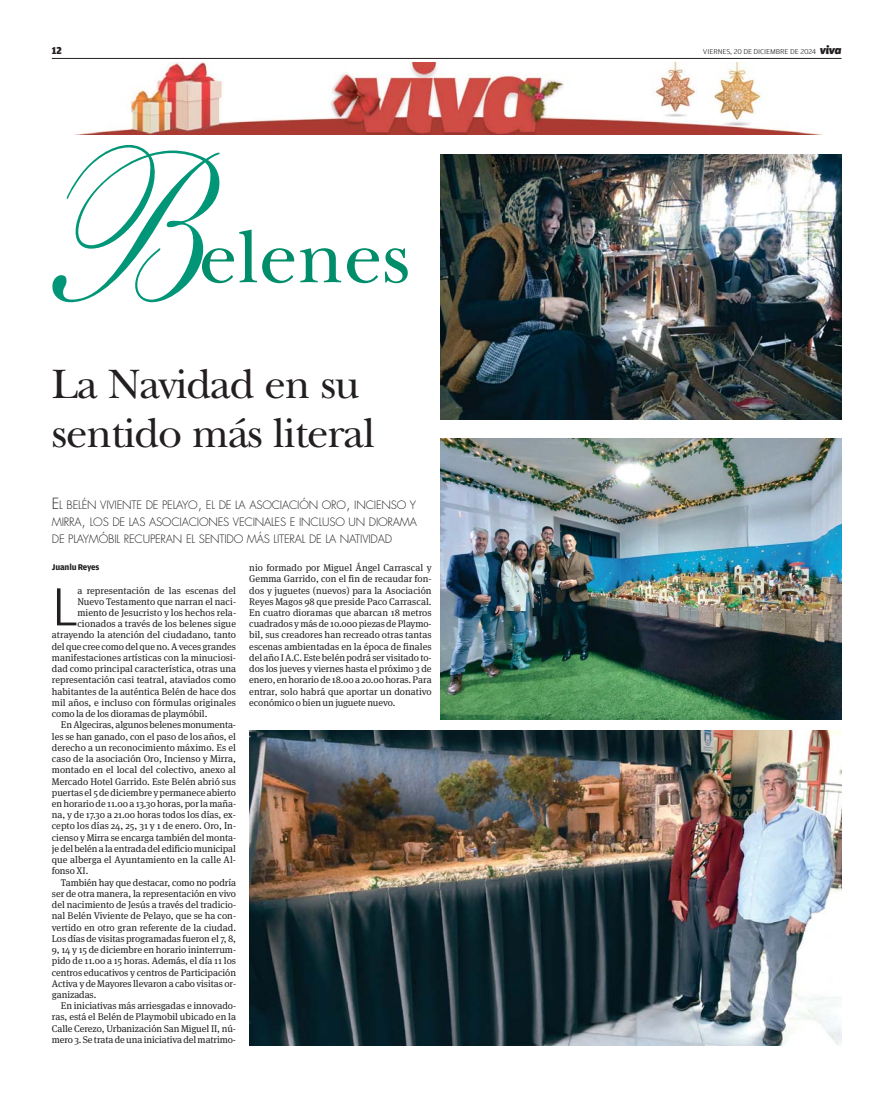
<style>
.page{position:relative;width:893px;height:1094px;background:#fff}
.page>*{position:absolute;margin:0;border:0;box-sizing:border-box;transform-origin:0 0}
.t1{font:italic 214.2px "Shelley Allegro Script";color:#009677;scale:.81 1}
.t2{font:77.1px "New Baskerville";color:#008d6a}
.t3{font:300 56.85px "Amplitude";color:#231f20}
.t4{font:42.9px/49.2px "New Baskerville";letter-spacing:-.025em;color:#231f20}
.t5{font:300 11.25px/17.1px "Futura";letter-spacing:-.015em;color:#231f20;text-align:justify}
.t6{font:900 10.65px "Amplitude";color:#231f20}
.t7{font:9.75px/11.2px "Meta Serif OT";letter-spacing:-.005em;color:#231f20;text-align:justify}
.t8{font:700 8.85px "Amplitude";letter-spacing:-.02em;color:#231f20}
.t9{font:300 7.5px "Amplitude";letter-spacing:-.01em;color:#231f20;scale:1.1 1}
.s1{font-family:"Apex New";font-weight:800;font-style:italic;font-size:11.85px}
.s2{font-size:15px}
</style>
<div class="page">
<hr style="left:52px;top:58px;width:789px;height:1px;background:#231f20">
<img style="left:74px;top:62px;width:749px;height:73px">
<img style="left:440px;top:154px;width:401px;height:265px">
<img style="left:249px;top:730px;width:592px;height:315px">
<img style="left:440px;top:438px;width:401px;height:281px">
<p class="t6" style="left:52px;top:46px;width:11px">12</p>
<p class="t9" style="left:702px;top:49px;width:127px">VIERNES, 20 DE DICIEMBRE DE 2024 <span class="s1">viva</span></p>
<h1 class="t1" style="left:37px;top:172px;width:203px">B</h1>
<h2 class="t2" style="left:199px;top:229px;width:213px">elenes</h2>
<h3 class="t4" style="left:52px;top:364px;width:325px">La Navidad en su sentido más literal</h3>
<p class="t5" style="left:52px;top:497px;width:367px"><span class="s2">E</span>L BELÉN VIVIENTE DE PELAYO<span class="s2">,</span> EL DE LA ASOCIACIÓN ORO<span class="s2">,</span> INCIENSO Y MIRRA<span class="s2">,</span> LOS DE LAS ASOCIACIONES VECINALES E INCLUSO UN DIORAMA DE PLAYMÓBIL RECUPERAN EL SENTIDO MÁS LITERAL DE LA NATIVIDAD</p>
<p class="t8" style="left:52px;top:563px;width:49px">Juanlu Reyes</p>
<h3 class="t3" style="left:52px;top:584px;width:28px">L</h3>
<p class="t7" style="left:77px;top:585px;width:160px">a representación de las escenas del</p>
<p class="t7" style="left:77px;top:596px;width:160px">Nuevo Testamento que narran el naci-</p>
<p class="t7" style="left:77px;top:607px;width:160px">miento de Jesucristo y los hechos rela-</p>
<p class="t7" style="left:77px;top:618px;width:160px">cionados a través de los belenes sigue</p>
<p class="t7" style="left:52px;top:630px;width:186px">atrayendo la atención del ciudadano, tanto</p>
<p class="t7" style="left:52px;top:641px;width:186px">del que cree como del que no. A veces grandes</p>
<p class="t7" style="left:52px;top:652px;width:186px">manifestaciones artísticas con la minuciosi-</p>
<p class="t7" style="left:52px;top:663px;width:186px">dad como principal característica, otras una</p>
<p class="t7" style="left:52px;top:675px;width:186px">representación casi teatral, ataviados como</p>
<p class="t7" style="left:52px;top:686px;width:186px">habitantes de la auténtica Belén de hace dos</p>
<p class="t7" style="left:52px;top:697px;width:186px">mil años, e incluso con fórmulas originales</p>
<p class="t7" style="left:52px;top:708px;width:157px">como la de los dioramas de playmóbil.</p>
<p class="t7" style="left:61px;top:720px;width:176px">En Algeciras, algunos belenes monumenta-</p>
<p class="t7" style="left:52px;top:731px;width:186px">les se han ganado, con el paso de los años, el</p>
<p class="t7" style="left:52px;top:742px;width:186px">derecho a un reconocimiento máximo. Es el</p>
<p class="t7" style="left:52px;top:753px;width:186px">caso de la asociación Oro, Incienso y Mirra,</p>
<p class="t7" style="left:52px;top:764px;width:186px">montado en el local del colectivo, anexo al</p>
<p class="t7" style="left:52px;top:776px;width:186px">Mercado Hotel Garrido. Este Belén abrió sus</p>
<p class="t7" style="left:52px;top:787px;width:186px">puertas el 5 de diciembre y permanece abierto</p>
<p class="t7" style="left:52px;top:798px;width:186px">en horario de 11.00 a 13.30 horas, por la maña-</p>
<p class="t7" style="left:52px;top:809px;width:186px">na, y de 17.30 a 21.00 horas todos los días, ex-</p>
<p class="t7" style="left:52px;top:821px;width:186px">cepto los días 24, 25, 31 y 1 de enero. Oro, In-</p>
<p class="t7" style="left:52px;top:832px;width:186px">cienso y Mirra se encarga también del monta-</p>
<p class="t7" style="left:52px;top:843px;width:186px">je del belén a la entrada del edificio municipal</p>
<p class="t7" style="left:52px;top:854px;width:186px">que alberga el Ayuntamiento en la calle Al-</p>
<p class="t7" style="left:52px;top:866px;width:38px">fonso XI.</p>
<p class="t7" style="left:61px;top:877px;width:176px">También hay que destacar, como no podría</p>
<p class="t7" style="left:52px;top:888px;width:186px">ser de otra manera, la representación en vivo</p>
<p class="t7" style="left:52px;top:899px;width:186px">del nacimiento de Jesús a través del tradicio-</p>
<p class="t7" style="left:52px;top:910px;width:186px">nal Belén Viviente de Pelayo, que se ha con-</p>
<p class="t7" style="left:52px;top:922px;width:186px">vertido en otro gran referente de la ciudad.</p>
<p class="t7" style="left:52px;top:933px;width:186px">Los días de visitas programadas fueron el 7, 8,</p>
<p class="t7" style="left:52px;top:944px;width:186px">9, 14 y 15 de diciembre en horario ininterrum-</p>
<p class="t7" style="left:52px;top:955px;width:186px">pido de 11.00 a 15 horas. Además, el día 11 los</p>
<p class="t7" style="left:52px;top:967px;width:186px">centros educativos y centros de Participación</p>
<p class="t7" style="left:52px;top:978px;width:186px">Activa y de Mayores llevaron a cabo visitas or-</p>
<p class="t7" style="left:52px;top:989px;width:46px">ganizadas.</p>
<p class="t7" style="left:61px;top:1000px;width:176px">En iniciativas más arriesgadas e innovado-</p>
<p class="t7" style="left:52px;top:1012px;width:186px">ras, está el Belén de Playmobil ubicado en la</p>
<p class="t7" style="left:52px;top:1023px;width:186px">Calle Cerezo, Urbanización San Miguel II, nú-</p>
<p class="t7" style="left:52px;top:1034px;width:186px">mero 3. Se trata de una iniciativa del matrimo-</p>
<p class="t7" style="left:249px;top:562px;width:184px">nio formado por Miguel Ángel Carrascal y Gemma Garrido, con el fin de recaudar fon&shy;dos y juguetes (nuevos) para la Asociación Reyes Magos 98 que preside Paco Carrascal.<br>En cuatro dioramas que abarcan 18 metros cuadrados y más de 10.000 piezas de Playmo&shy;bil, sus creadores han recreado otras tantas escenas ambientadas en la época de finales del año I A.C. Este belén podrá ser visitado to&shy;dos los jueves y viernes hasta el próximo 3 de enero, en horario de 18.00 a 20.00 horas. Para entrar, solo habrá que aportar un donativo económico o bien un juguete nuevo.</p>
</div>
